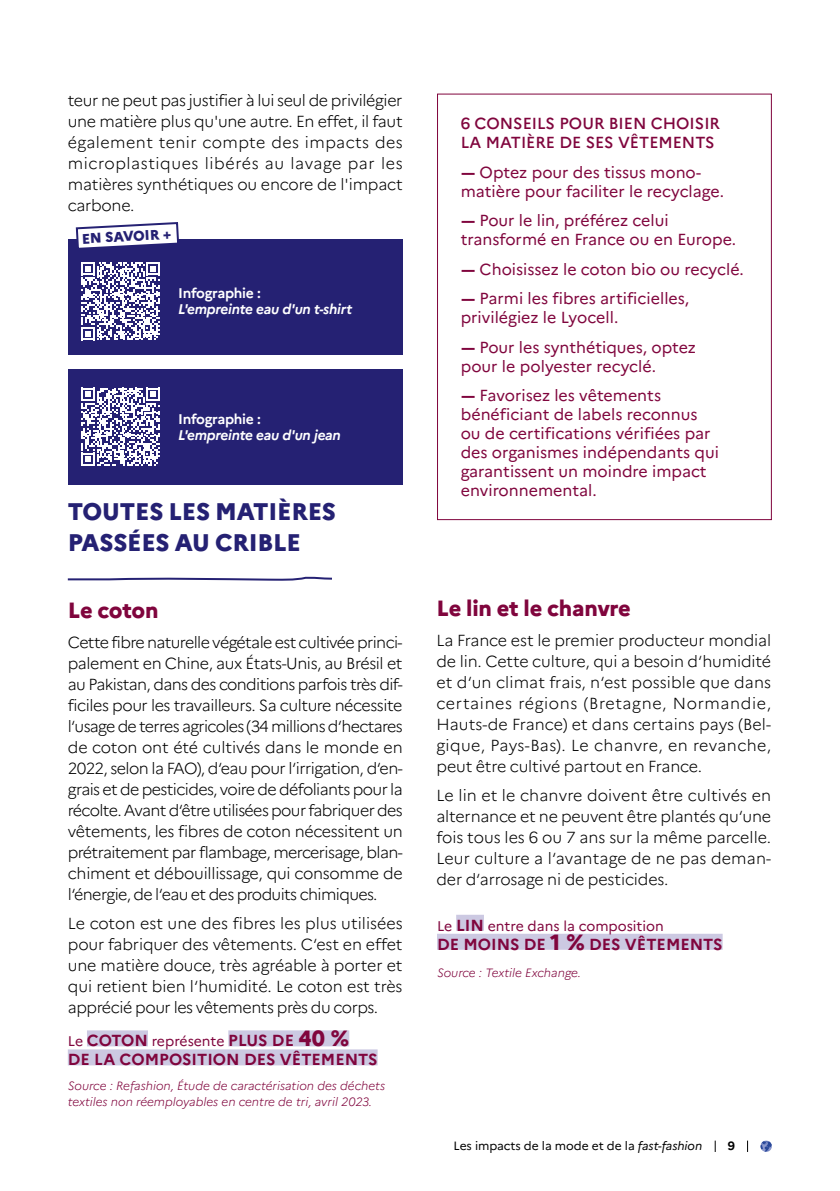
<style>
.page{position:relative;width:840px;height:1191px;background:#fff}
.page>*{position:absolute;margin:0;border:0;box-sizing:border-box;transform-origin:0 0}
.t1{font:800 24px/30.8px "Marianne";letter-spacing:-.01em;color:#252173}
.t2{font:800 22px "Marianne";letter-spacing:-.01em;color:#80053d}
.t3{font:300 16px/21px "Marianne";letter-spacing:-.01em;color:#000;text-align:justify}
.t4{font:16px/19px "Marianne";color:#80053d}
.t5{font:700 16px "Marianne";color:#80053d}
.t6{font:500 16px/19px "Marianne";color:#80053d}
.t7{font:14px "Marianne";color:#80053d}
.t8{font:italic 700 14px "Marianne";letter-spacing:-.02em;color:#fff}
.t9{font:700 14px "Marianne";letter-spacing:-.02em;color:#fff}
.t10{font:800 14px "Marianne";color:#252173}
.t11{font:italic 300 12px/16px "Marianne";color:#80053d}
.t12{font:12px "Marianne";letter-spacing:-.005em;color:#000}
.t13{font:700 12px "Marianne";color:#000}
.s1{font-weight:700;font-size:16px}
.s2{font-weight:800;font-size:22px}
.s3{font-weight:700}
.s4{font-style:italic}
</style>
<div class="page">
<svg style="left:67px;top:576px;width:265px;height:5px"></svg>
<div style="left:87px;top:1030px;width:61px;height:16px;background:#ccc9e2"></div>
<div style="left:228px;top:1030px;width:121px;height:16px;background:#ccc9e2"></div>
<div style="left:68px;top:1049px;width:309px;height:16px;background:#ccc9e2"></div>
<div style="left:456px;top:914px;width:27px;height:16px;background:#ccc9e2"></div>
<div style="left:437px;top:933px;width:285px;height:16px;background:#ccc9e2"></div>
<div style="left:437px;top:94px;width:334px;height:426px;border:1px solid #80053d"></div>
<div style="left:68px;top:239px;width:335px;height:116px;background:#252173"></div>
<svg style="left:75px;top:222px;width:104px;height:26px"></svg>
<svg style="left:81px;top:262px;width:79px;height:78px"></svg>
<div style="left:68px;top:369px;width:335px;height:115px;background:#252173"></div>
<svg style="left:81px;top:388px;width:79px;height:78px"></svg>
<svg style="left:760px;top:1140px;width:11px;height:12px"></svg>
<svg style="left:714px;top:1140px;width:1px;height:12px"></svg>
<p class="t3" style="left:68px;top:89px;width:336px">teur ne peut pas justifier à lui seul de privilégier une matière plus qu'une autre. En effet, il faut également tenir compte des impacts des microplastiques libérés au lavage par les matières synthétiques ou encore de l'impact carbone.</p>
<p class="t10" style="left:81px;top:228px;width:91px;rotate:-3deg">EN SAVOIR +</p>
<p class="t9" style="left:178px;top:285px;width:84px">Infographie :</p>
<p class="t8" style="left:178px;top:298px;width:175px">L'empreinte eau d'un t-shirt</p>
<p class="t9" style="left:178px;top:410px;width:84px">Infographie :</p>
<p class="t8" style="left:178px;top:424px;width:164px">L'empreinte eau d'un jean</p>
<h1 class="t1" style="left:68px;top:494px;width:269px">TOUTES LES MATIÈRES<br>PASSÉES AU CRIBLE</h1>
<h2 class="t2" style="left:68px;top:593px;width:92px">Le coton</h2>
<p class="t3" style="left:68px;top:631px;width:336px">Cette fibre naturelle végétale est cultivée princi&shy;palement en Chine, aux États-Unis, au Brésil et au Pakistan, dans des conditions parfois très dif&shy;ficiles pour les travailleurs. Sa culture nécessite l‘usage de terres agricoles (34 millions d‘hectares de coton ont été cultivés dans le monde en 2022, selon la FAO), d‘eau pour l‘irrigation, d‘en&shy;grais et de pesticides, voire de défoliants pour la récolte. Avant d‘être utilisées pour fabriquer des vêtements, les fibres de coton nécessitent un prétraitement par flambage, mercerisage, blan&shy;chiment et débouillissage, qui consomme de l‘énergie, de l‘eau et des produits chimiques.</p>
<p class="t3" style="left:68px;top:913px;width:336px">Le coton est une des fibres les plus utilisées pour fabriquer des vêtements. C‘est en effet une matière douce, très agréable à porter et qui retient bien l‘humidité. Le coton est très apprécié pour les vêtements près du corps.</p>
<p class="t7" style="left:68px;top:1032px;width:283px">Le <span class="s1">COTON</span> représente <span class="s1">PLUS DE</span> <span class="s2">40 %</span></p>
<p class="t5" style="left:68px;top:1050px;width:311px">DE LA COMPOSITION DES VÊTEMENTS</p>
<p class="t11" style="left:68px;top:1076px;width:318px">Source : Refashion, Étude de caractérisation des déchets textiles non réemployables en centre de tri, avril 2023.</p>
<p class="t6" style="left:460px;top:114px;width:261px">6 CONSEILS POUR BIEN CHOISIR<br>LA MATIÈRE DE SES VÊTEMENTS</p>
<p class="t4" style="left:460px;top:162px;width:264px"><span class="s3">-</span> Optez pour des tissus mono&shy;matière pour faciliter le recyclage.</p>
<p class="t4" style="left:460px;top:211px;width:277px"><span class="s3">-</span> Pour le lin, préférez celui transformé en France ou en Europe.</p>
<p class="t4" style="left:460px;top:260px;width:284px"><span class="s3">-</span> Choisissez le coton bio ou recyclé.</p>
<p class="t4" style="left:460px;top:289px;width:230px"><span class="s3">-</span> Parmi les fibres artificielles, privilégiez le Lyocell.</p>
<p class="t4" style="left:460px;top:338px;width:237px"><span class="s3">-</span> Pour les synthétiques, optez pour le polyester recyclé.</p>
<p class="t4" style="left:460px;top:386px;width:260px"><span class="s3">-</span> Favorisez les vêtements bénéficiant de labels reconnus ou de certifications vérifiées par des organismes indépendants qui garantissent un moindre impact environnemental.</p>
<h2 class="t2" style="left:436px;top:591px;width:196px">Le lin et le chanvre</h2>
<p class="t3" style="left:436px;top:629px;width:336px">La France est le premier producteur mondial de lin. Cette culture, qui a besoin d‘humidité et d‘un climat frais, n‘est possible que dans certaines régions (Bretagne, Normandie, Hauts-de France) et dans certains pays (Bel&shy;gique, Pays-Bas). Le chanvre, en revanche, peut être cultivé partout en France.</p>
<p class="t3" style="left:436px;top:785px;width:336px">Le lin et le chanvre doivent être cultivés en alternance et ne peuvent être plantés qu‘une fois tous les 6 ou 7 ans sur la même parcelle.<br>Leur culture a l‘avantage de ne pas deman&shy;der d‘arrosage ni de pesticides.</p>
<p class="t7" style="left:437px;top:917px;width:228px">Le <span class="s1">LIN</span> entre dans la composition</p>
<p class="t5" style="left:437px;top:934px;width:287px">DE MOINS DE <span class="s2">1 %</span> DES VÊTEMENTS</p>
<p class="t11" style="left:437px;top:963px;width:145px">Source : Textile Exchange.</p>
<p class="t12" style="left:453px;top:1138px;width:250px">Les impacts de la mode et de la <span class="s4">fast-fashion</span></p>
<p class="t13" style="left:727px;top:1138px;width:9px">9</p>
</div>
